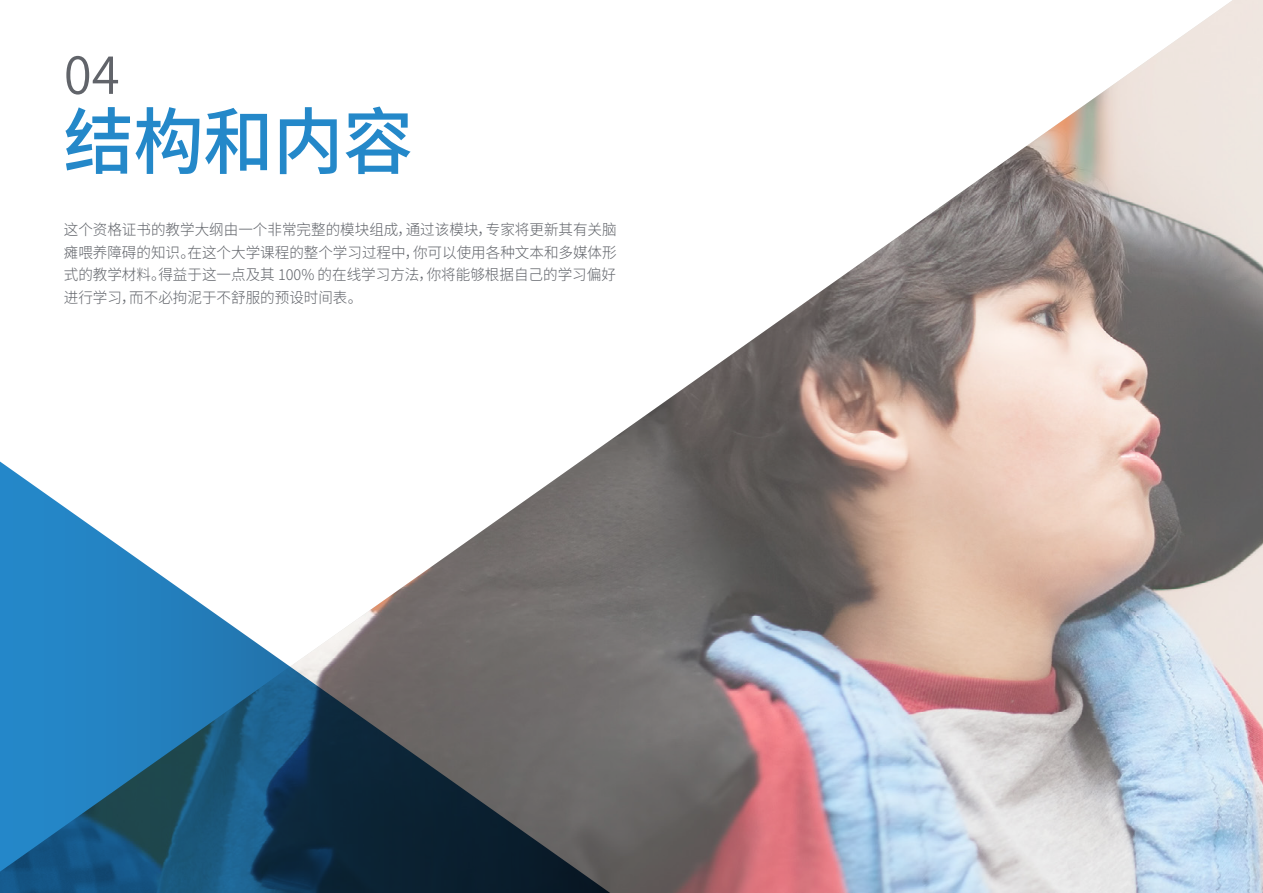
<style>
.page{position:relative;width:1263px;height:893px;background:#fff}
.page>*{position:absolute;margin:0;border:0;box-sizing:border-box;transform-origin:0 0}
.t1{font:500 72px "Source Han Sans CN";color:#2488c9}
.t2{font:52.5px "Source Han Sans CN";color:#61646a}
.t3{font:300 15px/22.5px "Source Han Sans CN";color:#61646a;text-align:justify}
</style>
<div class="page">
<img style="left:602px;top:0;width:661px;height:893px">
<svg style="left:0;top:446px;width:640px;height:447px"></svg>
<h2 class="t2" style="left:64px;top:45px;width:57px">04</h2>
<h1 class="t1" style="left:64px;top:101px;width:351px">结构和内容</h1>
<p class="t3" style="left:64px;top:219px;width:554px">这个资格证书的教学大纲由一个非常完整的模块组成，通过该模块，专家将更新其有关脑瘫喂养障碍的知识。在这个大学课程的整个学习过程中，你可以使用各种文本和多媒体形式的教学材料。得益于这一点及其 100% 的在线学习方法，你将能够根据自己的学习偏好进行学习，而不必拘泥于不舒服的预设时间表。</p>
</div>
